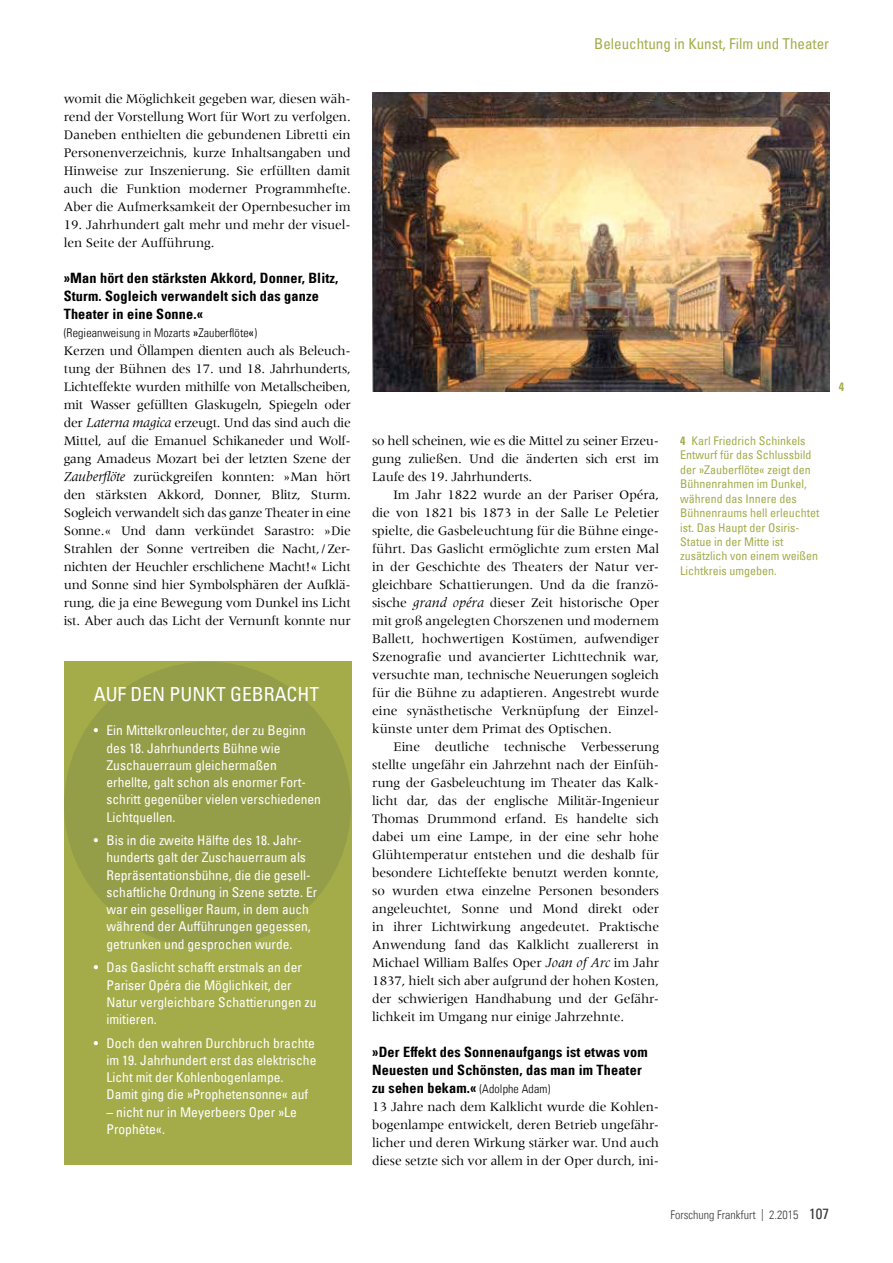
<style>
.page{position:relative;width:893px;height:1263px;background:#fff}
.page>*{position:absolute;margin:0;border:0;box-sizing:border-box;transform-origin:0 0}
.t1{font:condensed 19.5px "Univers Com 57";color:#fff}
.t2{font:condensed 15px "Univers Com 57";color:#a4ac4a}
.t3{font:14.25px/18px "Univers Com 67 Bold Cond";letter-spacing:.01em;color:#000}
.t4{font:13.5px/18px "Meridien";letter-spacing:-.005em;color:#000;text-align:justify}
.t5{font:condensed 13.5px/17.2px "Univers Com 57";color:#fff}
.t6{font:condensed 12px/14.4px "Univers Com 57";color:#a4ac4a}
.t7{font:12px "Univers Com 47 Light Cond";letter-spacing:.01em;color:#000}
.t8{font:12px "Univers Com 47 Light Cond";color:#3b3b3a}
.t9{font:12px "Univers Com 67 Bold Cond";color:#a4ac4a}
.s1{font-family:"Univers Com 57";font-stretch:condensed}
.s2{font-family:"Meridien Com";font-style:italic;font-size:14.25px}
.s3{font-family:"Univers Com 47 Light Cond";font-size:12px}
.s4{font-family:"Univers Com 67 Bold Cond";font-stretch:normal}
.s5{font-family:"Univers Com 57";font-stretch:condensed;font-size:15px}
</style>
<div class="page">
<img style="left:372px;top:92px;width:457px;height:300px">
<div style="left:64px;top:661px;width:287px;height:504px;background:#a4ac4a"></div>
<div style="left:64px;top:662px;width:287px;height:287px;background:#949d47;border-radius:50%"></div>
<p class="t4" style="left:64px;top:90px;width:289px">womit die Möglichkeit gegeben war, diesen wäh&shy;rend der Vorstellung Wort für Wort zu verfolgen.<br>Daneben enthielten die gebundenen Libretti ein Personenverzeichnis, kurze Inhaltsangaben und Hinweise zur Inszenierung. Sie erfüllten damit auch die Funktion moderner Programmhefte.<br>Aber die Aufmerksamkeit der Opernbesucher im</p>
<p class="t4" style="left:64px;top:216px;width:288px">19. Jahrhundert galt mehr und mehr der visuel&shy;len Seite der Aufführung.</p>
<p class="t3" style="left:64px;top:269px;width:276px">»Man hört den stärksten Akkord, Donner, Blitz,<br>Sturm. Sogleich verwandelt sich das ganze<br>Theater in eine Sonne.«</p>
<p class="t7" style="left:64px;top:326px;width:195px">(Regieanweisung in Mozarts <span class="s1">»</span>Zauberflöte<span class="s1">«</span>)</p>
<p class="t4" style="left:64px;top:342px;width:289px">Kerzen und Öllampen dienten auch als Beleuch&shy;tung der Bühnen des 17. und 18. Jahrhunderts, Lichteffekte wurden mithilfe von Metallscheiben, mit Wasser gefüllten Glaskugeln, Spiegeln oder der <span class="s2">Laterna magica</span> erzeugt. Und das sind auch die Mittel, auf die Emanuel Schikaneder und Wolf&shy;gang Amadeus Mozart bei der letzten Szene der <span class="s2">Zauberflöte</span> zurückgreifen konnten: »Man hört den stärksten Akkord, Donner, Blitz, Sturm.<br>Sogleich verwandelt sich das ganze Theater in eine Sonne.« Und dann verkündet Sarastro: »Die Strahlen der Sonne vertreiben die Nacht,/Zer&shy;nichten der Heuchler erschlichene Macht!« Licht und Sonne sind hier Symbolsphären der Aufklä&shy;rung, die ja eine Bewegung vom Dunkel ins Licht ist. Aber auch das Licht der Vernunft konnte nur</p>
<h1 class="t1" style="left:94px;top:682px;width:49px">Auf den</h1>
<h1 class="t1" style="left:170px;top:682px;width:23px">Punkt</h1>
<h1 class="t1" style="left:230px;top:682px;width:12px">gebracht</h1>
<p class="t5" style="left:107px;top:722px;width:216px;text-indent:-13px">• Ein Mittelkronleuchter, der zu Beginn des 18. Jahrhunderts Bühne wie<br>Zuschauerraum gleichermaßen erhellte, galt schon als enormer Fort&shy;schritt gegenüber vielen verschiedenen<br>Lichtquellen.</p>
<p class="t5" style="left:107px;top:831px;width:212px;text-indent:-13px">• Bis in die zweite Hälfte des 18. Jahr&shy;hunderts galt der Zuschauerraum als Repräsentationsbühne, die die gesell&shy;schaftliche Ordnung in Szene setzte. Er war ein geselliger Raum, in dem auch während der Aufführungen gegessen, getrunken und gesprochen wurde.</p>
<p class="t5" style="left:107px;top:959px;width:212px;text-indent:-13px">• Das Gaslicht schafft erstmals an der<br>Pariser Opéra die Möglichkeit, der<br>Natur vergleichbare Schattierungen zu imitieren.</p>
<p class="t5" style="left:107px;top:1034px;width:211px;text-indent:-13px">• Doch den wahren Durchbruch brachte im 19. Jahrhundert erst das elektrische Licht mit der Kohlenbogenlampe.<br>Damit ging die »Prophetensonne« auf</p>
<p class="t5" style="left:107px;top:1103px;width:192px">– nicht nur in Meyerbeers Oper »Le<br>Prophète«.</p>
<p class="t2" style="left:594px;top:34px;width:236px">Beleuchtung in Kunst, Film und Theater</p>
<p class="t9" style="left:839px;top:380px;width:7px">4</p>
<p class="t4" style="left:372px;top:432px;width:289px">so hell scheinen, wie es die Mittel zu seiner Erzeu&shy;gung zuließen. Und die änderten sich erst im Laufe des 19. Jahrhunderts.</p>
<p class="t4" style="left:372px;top:486px;width:289px;text-align:left;text-indent:21px">Im Jahr 1822 wurde an der Pariser Opéra, die von 1821 bis 1873 in der Salle Le Peletier spielte, die Gasbeleuchtung für die Bühne einge&shy;führt. Das Gaslicht ermöglichte zum ersten Mal in der Geschichte des Theaters der Natur ver&shy;gleichbare Schattierungen. Und da die franzö&shy;sische <span class="s2">grand opéra</span> dieser Zeit historische Oper mit groß angelegten Chorszenen und modernem Ballett, hochwertigen Kostümen, aufwendiger Szenografie und avancierter Lichttechnik war, versuchte man, technische Neuerungen sogleich für die Bühne zu adaptieren. Angestrebt wurde eine synästhetische Verknüpfung der Einzel&shy;künste unter dem Primat des Optischen.</p>
<p class="t4" style="left:372px;top:738px;width:288px;text-indent:21px">Eine deutliche technische Verbesserung stellte ungefähr ein Jahrzehnt nach der Einfüh&shy;rung der Gasbeleuchtung im Theater das Kalk&shy;licht dar, das der englische Militär-Ingenieur Thomas Drummond erfand. Es handelte sich dabei um eine Lampe, in der eine sehr hohe Glühtemperatur entstehen und die deshalb für besondere Lichteffekte benutzt werden konnte, so wurden etwa einzelne Personen besonders angeleuchtet, Sonne und Mond direkt oder in ihrer Lichtwirkung angedeutet. Praktische Anwendung fand das Kalklicht zuallererst in Michael William Balfes Oper <span class="s2">Joan of Arc</span> im Jahr 1837, hielt sich aber aufgrund der hohen Kosten, der schwierigen Handhabung und der Gefähr&shy;lichkeit im Umgang nur einige Jahrzehnte.</p>
<p class="t3" style="left:372px;top:1043px;width:277px">»Der Effekt des Sonnenaufgangs ist etwas vom<br>Neuesten und Schönsten, das man im Theater zu sehen bekam.« <span class="s3">(Adolphe Adam)</span></p>
<p class="t4" style="left:372px;top:1098px;width:288px">13 Jahre nach dem Kalklicht wurde die Kohlen&shy;bogenlampe entwickelt, deren Betrieb ungefähr&shy;licher und deren Wirkung stärker war. Und auch diese setzte sich vor allem in der Oper durch, ini-</p>
<p class="t6" style="left:680px;top:433px;width:141px"><span class="s4">4</span> Karl Friedrich Schinkels<br>Entwurf für das Schlussbild der »Zauberflöte« zeigt den<br>Bühnenrahmen im Dunkel, während das Innere des<br>Bühnenraums hell erleuchtet ist. Das Haupt der Osiris-<br>Statue in der Mitte ist zusätzlich von einem weißen<br>Lichtkreis umgeben.</p>
<p class="t8" style="left:671px;top:1208px;width:160px">Forschung Frankfurt | 2.2015 <span class="s5">107</span></p>
</div>
